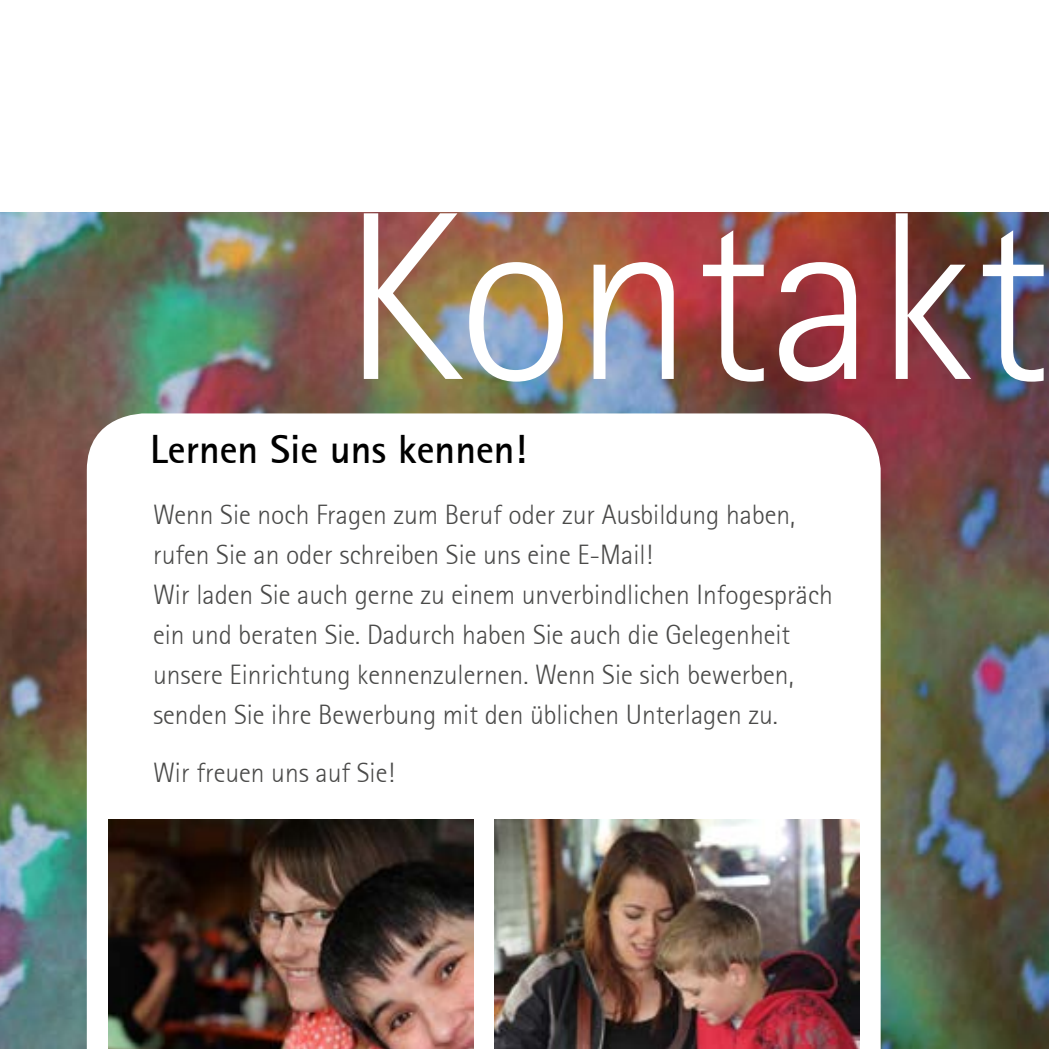
<style>
.page{position:relative;width:1049px;height:1049px;background:#fff}
.page>*{position:absolute;margin:0;border:0;box-sizing:border-box;transform-origin:0 0}
.t1{font:300 240px "Rotis Sans Serif";color:#fff}
.t2{font:700 40px "Rotis Sans Serif";color:#000}
.t3{font:300 27.5px/40px "Rotis Sans Serif";color:#4a4a49}
</style>
<div class="page">
<img style="left:0;top:213px;width:1049px;height:836px">
<div style="left:1034px;top:682px;width:15px;height:43px;background:#000;opacity:.4"></div>
<svg style="left:87px;top:413px;width:794px;height:636px"></svg>
<img style="left:108px;top:820px;width:365px;height:229px">
<img style="left:494px;top:820px;width:365px;height:229px">
<h1 class="t1" style="left:343px;top:160px;width:708px">Kontakt</h1>
<h2 class="t2" style="left:150px;top:424px;width:378px">Lernen Sie uns kennen!</h2>
<p class="t3" style="left:153px;top:495px;width:681px">Wenn Sie noch Fragen zum Beruf oder zur Ausbildung haben, rufen Sie an oder schreiben Sie uns eine E-Mail!<br>Wir laden Sie auch gerne zu einem unverbindlichen Infogespräch ein und beraten Sie. Dadurch haben Sie auch die Gelegenheit unsere Einrichtung kennenzulernen. Wenn Sie sich bewerben, senden Sie ihre Bewerbung mit den üblichen Unterlagen zu.</p>
<p class="t3" style="left:153px;top:752px;width:243px">Wir freuen uns auf Sie!</p>
</div>
